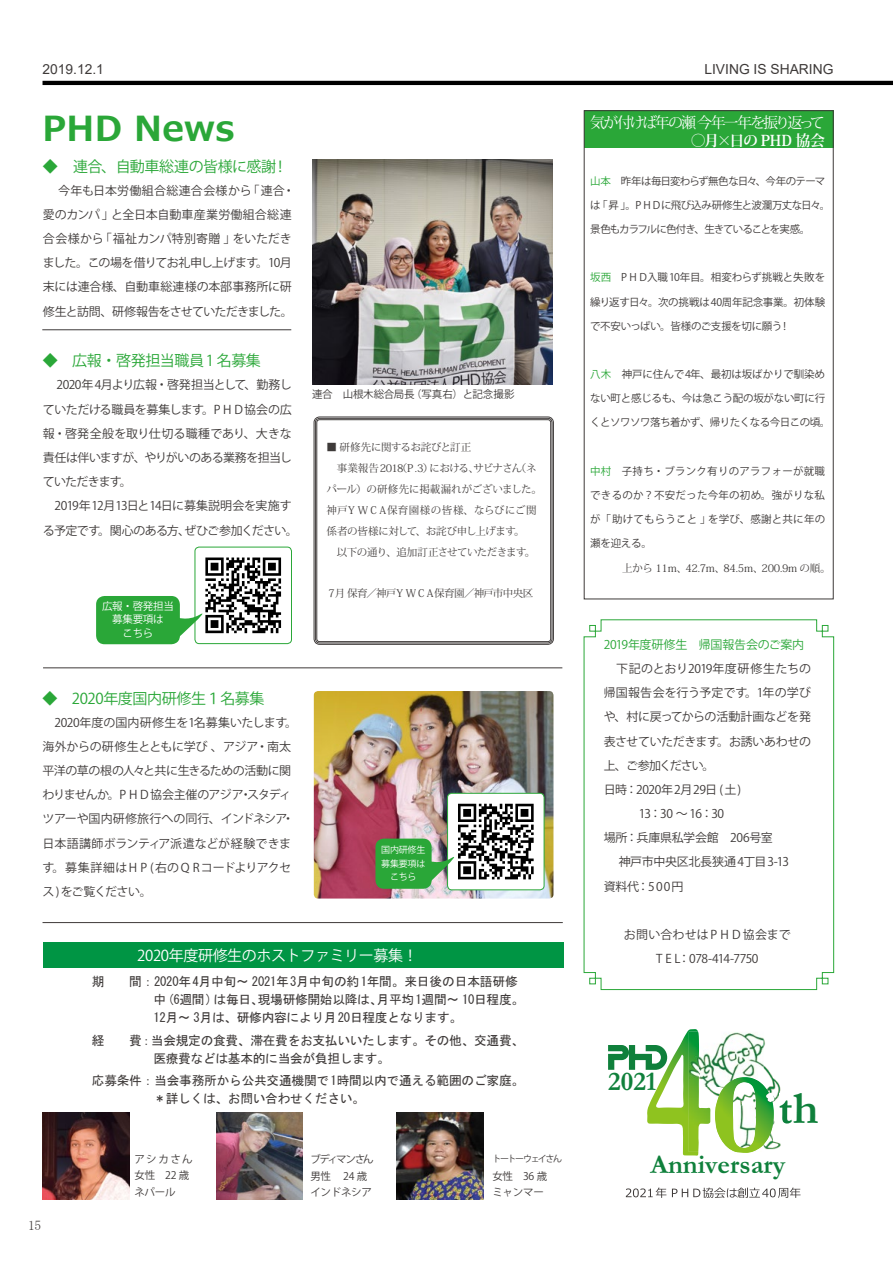
<style>
.page{position:relative;width:893px;height:1263px;background:#fff}
.page>*{position:absolute;margin:0;border:0;box-sizing:border-box;transform-origin:0 0}
.t1{font:700 46.35px "Garamond";color:#0f803b}
.t2{font:700 34.5px "Meiryo";letter-spacing:.01em;color:#2aa738}
.t3{font:700 26.85px "Garamond";color:#0f803b}
.t4{font:15px "Koz Go Pro";letter-spacing:-.025em;color:#2aa738}
.t5{font:15px "Koz Go Pro";letter-spacing:-.025em;color:#fefefe}
.t6{font:15px "Koz Min Pro";letter-spacing:-.145em;color:#fff}
.t7{font:700 15px "Koz Min Pro";letter-spacing:-.025em;color:#fff}
.t8{font:13.8px "Arial";color:#3e3a39}
.t9{font:13.5px "MS Mincho";color:#3e3a39}
.t10{font:12.75px/18px "MS Gothic";letter-spacing:-.025em;color:#3e3a39}
.t11{font:12px/24.2px "Koz Go Pro";letter-spacing:-.025em;color:#3e3a39}
.t12{font:12px "Koz Go Pro";color:#3e3a39}
.t13{font:12px "Koz Go Pro";letter-spacing:-.025em;color:#2aa738}
.t14{font:12px "Koz Go Pro";letter-spacing:-.005em;color:#3e3a39}
.t15{font:12px "Koz Go Pro";letter-spacing:-.085em;color:#3e3a39}
.t16{font:10.5px/16.5px "Koz Go Pro";letter-spacing:-.025em;color:#3e3a39}
.t17{font:10.5px/20.9px "Koz Min Pro";letter-spacing:-.025em;color:#3e3a39}
.t18{font:10.5px "Koz Go Pro";letter-spacing:.02em;color:#3e3a39}
.t19{font:10.5px "Koz Go Pro";letter-spacing:-.07em;color:#3e3a39}
.t20{font:10.5px "Koz Go Pro";color:#3e3a39}
.t21{font:10.5px "Koz Go Pro";letter-spacing:-.05em;color:#3e3a39}
.t22{font:10.5px "Koz Go Pro";letter-spacing:-.095em;color:#3e3a39}
.t23{font:10.5px "Koz Min Pro";letter-spacing:-.055em;color:#3e3a39}
.t24{font:10.5px/13.5px "Koz Go Pro";letter-spacing:-.025em;color:#fff;text-align:center}
.t25{font:9px/13.5px "Koz Go Pro";letter-spacing:-.025em;color:#fff;text-align:center}
.t26{font:9px "Koz Go Pro";letter-spacing:-.155em;color:#3e3a39}
.s1{color:#2aa738}
</style>
<div class="page">
<svg style="left:608px;top:1029px;width:90px;height:126px"></svg>
<img style="left:710px;top:1032px;width:53px;height:53px">
<img style="left:763px;top:1038px;width:18px;height:55px">
<img style="left:710px;top:1088px;width:5px;height:7px">
<img style="left:710px;top:1108px;width:1px;height:15px">
<img style="left:689px;top:1032px;width:21px;height:120px">
<img style="left:780px;top:1100px;width:12px;height:23px">
<svg style="left:715px;top:1077px;width:64px;height:76px"></svg>
<svg style="left:626px;top:1187px;width:174px;height:11px"></svg>
<svg style="left:584px;top:619px;width:250px;height:371px"></svg>
<div style="left:594px;top:628px;width:220px;height:33px;background:#fff"></div>
<div style="left:584px;top:110px;width:249px;height:38px;background:#2aa738"></div>
<img style="left:42px;top:1112px;width:87px;height:87px">
<img style="left:216px;top:1112px;width:86px;height:87px">
<img style="left:397px;top:1112px;width:87px;height:87px">
<div style="left:43px;top:942px;width:520px;height:25px;background:#009544"></div>
<hr style="left:42px;top:329px;width:249px;height:1px;background:#3e3a39">
<hr style="left:43px;top:668px;width:519px;height:1px;background:#3e3a39">
<div style="left:96px;top:596px;width:84px;height:48px;background:#2aa738;border-radius:9px"></div>
<svg style="left:176px;top:547px;width:115px;height:97px"></svg>
<hr style="left:43px;top:922px;width:520px;height:1px;background:#3e3a39">
<img style="left:314px;top:691px;width:239px;height:207px">
<div style="left:375px;top:838px;width:57px;height:51px;background:#2aa738;border-radius:9px"></div>
<svg style="left:428px;top:793px;width:116px;height:97px"></svg>
<div style="left:314px;top:417px;width:240px;height:227px;border:1px solid #3e3a39;border-radius:6px"></div>
<div style="left:315px;top:418px;width:237px;height:225px;border:1px solid #3e3a39;border-radius:4px"></div>
<div style="left:317px;top:419px;width:234px;height:223px;border:1px solid #3e3a39;border-radius:3px"></div>
<img style="left:313px;top:159px;width:240px;height:225px">
<hr style="left:43px;top:81px;width:850px;height:4px;background:#000">
<p class="t8" style="left:43px;top:59px;width:63px">2019.12.1</p>
<p class="t8" style="left:704px;top:59px;width:131px">LIVING IS SHARING</p>
<h2 class="t2" style="left:43px;top:104px;width:193px">PHD News</h2>
<p class="t4" style="left:43px;top:156px;width:246px">◆ 連合、自動車総連の皆様に感謝！</p>
<p class="t11" style="left:43px;top:179px;width:253px;text-indent:15px">今年も日本労働組合総連合会様から「連合・愛のカンパ」と全日本自動車産業労働組合総連合会様から「福祉カンパ特別寄贈」をいただきました。この場を借りてお礼申し上げます。10月末には連合様、自動車総連様の本部事務所に研修生と訪問、研修報告をさせていただきました。</p>
<p class="t4" style="left:43px;top:351px;width:220px">◆　広報・啓発担当職員1 名募集</p>
<p class="t11" style="left:43px;top:373px;width:256px;text-indent:13px">2020年 4月より広報・啓発担当として、勤務していただける職員を募集します。P H D協会の広報・啓発全般を取り仕切る職種であり、大きな責任は伴いますが、やりがいのある業務を担当していただきます。　<br>　2019年12月13日と14日に募集説明会を実施する予定です。関心のある方、ぜひご参加ください。</p>
<p class="t24" style="left:102px;top:600px;width:73px">広報・啓発担当募集要項は<br>こちら</p>
<p class="t16" style="left:312px;top:386px;width:204px">連合　山根木総合局長（写真右）と記念撮影</p>
<p class="t17" style="left:327px;top:436px;width:217px">■ 研修先に関するお詫びと訂正　<br>　事業報告2018（P .3）における、サビナさん（ネパール）の研修先に掲載漏れがございました。神戸Y W C A保育園様の皆様、ならびにご関係者の皆様に対して、お詫び申し上げます。<br>　以下の通り、追加訂正させていただきます。</p>
<p class="t23" style="left:327px;top:586px;width:208px">７月 保育／神戸Y W C A保育園／神戸市中央区</p>
<p class="t4" style="left:43px;top:688px;width:224px">◆　2020年度国内研修生１名募集</p>
<p class="t11" style="left:43px;top:710px;width:256px">　2020年度の国内研修生を1名募集いたします。海外からの研修生とともに学び 、アジア・南太平洋の草の根の人々と共に生きるための活動に関わりませんか。P H D 協会主催のアジア・スタディツアーや国内研修旅行への同行、インドネシア・日本語講師ボランティア派遣などが経験できます。募集詳細はH P (右のQ Rコードよりアクセス)をご覧ください。</p>
<p class="t25" style="left:381px;top:843px;width:46px">国内研修生募集要項はこちら</p>
<p class="t5" style="left:137px;top:946px;width:282px">2020年度研修生のホストファミリー募集！</p>
<p class="t10" style="left:153px;top:972px;width:372px;text-indent:-62px">期　　間：2020年4月中旬～ 2021年 3月中旬の約 1年間。来日後の日本語研修中 (6週間 )は毎日、現場研修開始以降は、月平均 1週間～ 10日程度。<br>12月～ 3月は、研修内容により月 20日程度となります。</p>
<p class="t10" style="left:153px;top:1031px;width:372px;text-indent:-62px">経　　費：当会規定の食費、滞在費をお支払いいたします。その他、交通費、医療費などは基本的に当会が負担します。</p>
<p class="t10" style="left:153px;top:1071px;width:372px;text-indent:-62px">応募条件：当会事務所から公共交通機関で1時間以内で通える範囲のご家庭。＊詳しくは、お問い合わせください。</p>
<p class="t9" style="left:28px;top:1218px;width:15px">15</p>
<p class="t16" style="left:134px;top:1151px;width:60px">アシカさん女性　22 歳ネパール</p>
<p class="t16" style="left:310px;top:1151px;width:65px">ブディマンさん男性 　24 歳インドネシア</p>
<p class="t26" style="left:492px;top:1153px;width:71px">トートーウェイさん</p>
<p class="t16" style="left:492px;top:1168px;width:56px">女性　36 歳ミャンマー</p>
<p class="t6" style="left:590px;top:112px;width:236px">気が付けば年の瀬 今年一年を振り返って</p>
<p class="t7" style="left:691px;top:130px;width:136px">○月×日の PHD 協会</p>
<p class="t19" style="left:590px;top:174px;width:236px"><span class="s1">山本</span>　昨年は毎日変わらず無色な日々、今年のテーマ</p>
<p class="t16" style="left:590px;top:197px;width:242px">は「昇」。P H Dに飛び込み研修生と波瀾万丈な日々。</p>
<p class="t22" style="left:590px;top:222px;width:222px">景色もカラフルに色付き、生きていることを実感。</p>
<p class="t20" style="left:590px;top:271px;width:236px"><span class="s1">坂西</span>　P H D入職10年目。相変わらず挑戦と失敗を</p>
<p class="t16" style="left:590px;top:294px;width:236px">繰り返す日々。次の挑戦は40周年記念事業。初体験</p>
<p class="t16" style="left:590px;top:318px;width:211px">で不安いっぱい。皆様のご支援を切に願う！　</p>
<p class="t16" style="left:590px;top:366px;width:236px"><span class="s1">八木</span>　神戸に住んで4年、最初は坂ばかりで馴染め</p>
<p class="t16" style="left:590px;top:390px;width:236px">ない町と感じるも、今は急こう配の坂がない町に行</p>
<p class="t21" style="left:590px;top:416px;width:241px">くとソワソワ落ち着かず、帰りたくなる今日この頃。</p>
<p class="t18" style="left:590px;top:464px;width:236px"><span class="s1">中村</span>　子持ち・ブランク有りのアラフォーが就職</p>
<p class="t18" style="left:590px;top:488px;width:236px">できるのか？不安だった今年の初め。強がりな私</p>
<p class="t18" style="left:590px;top:513px;width:236px">が「助けてもらうこと」を学び、感謝と共に年の</p>
<p class="t16" style="left:590px;top:536px;width:63px">瀬を迎える。</p>
<p class="t17" style="left:622px;top:557px;width:210px">上から 11m、42.7m、84.5m、200.9m の順。</p>
<p class="t13" style="left:604px;top:637px;width:202px">2019年度研修生　帰国報告会のご案内</p>
<p class="t12" style="left:604px;top:661px;width:209px">　下記のとおり2019年度研修生たちの</p>
<p class="t14" style="left:604px;top:685px;width:209px">帰国報告会を行う予定です。1年の学び</p>
<p class="t11" style="left:604px;top:705px;width:209px">や、村に戻ってからの活動計画などを発</p>
<p class="t11" style="left:604px;top:729px;width:209px">表させていただきます。お誘いあわせの</p>
<p class="t15" style="left:604px;top:757px;width:112px">上、ご参加ください。</p>
<p class="t11" style="left:604px;top:778px;width:151px">日時：2020年2月29日 (土)　</p>
<p class="t11" style="left:604px;top:802px;width:122px">　　　13：30 ～ 16：30</p>
<p class="t11" style="left:604px;top:826px;width:171px">場所：兵庫県私学会館　206号室</p>
<p class="t11" style="left:619px;top:850px;width:172px">神戸市中央区北長狭通4丁目3-13</p>
<p class="t11" style="left:604px;top:874px;width:81px">資料代： 500円</p>
<p class="t11" style="left:624px;top:923px;width:168px;text-align:center">お問い合わせは P H D 協会まで<br>T E L： 078-414-7750</p>
<h3 class="t3" style="left:608px;top:1063px;width:50px">2021</h3>
<h1 class="t1" style="left:778px;top:1077px;width:41px">th</h1>
<h3 class="t3" style="left:650px;top:1146px;width:137px">Anniversary</h3>
</div>
